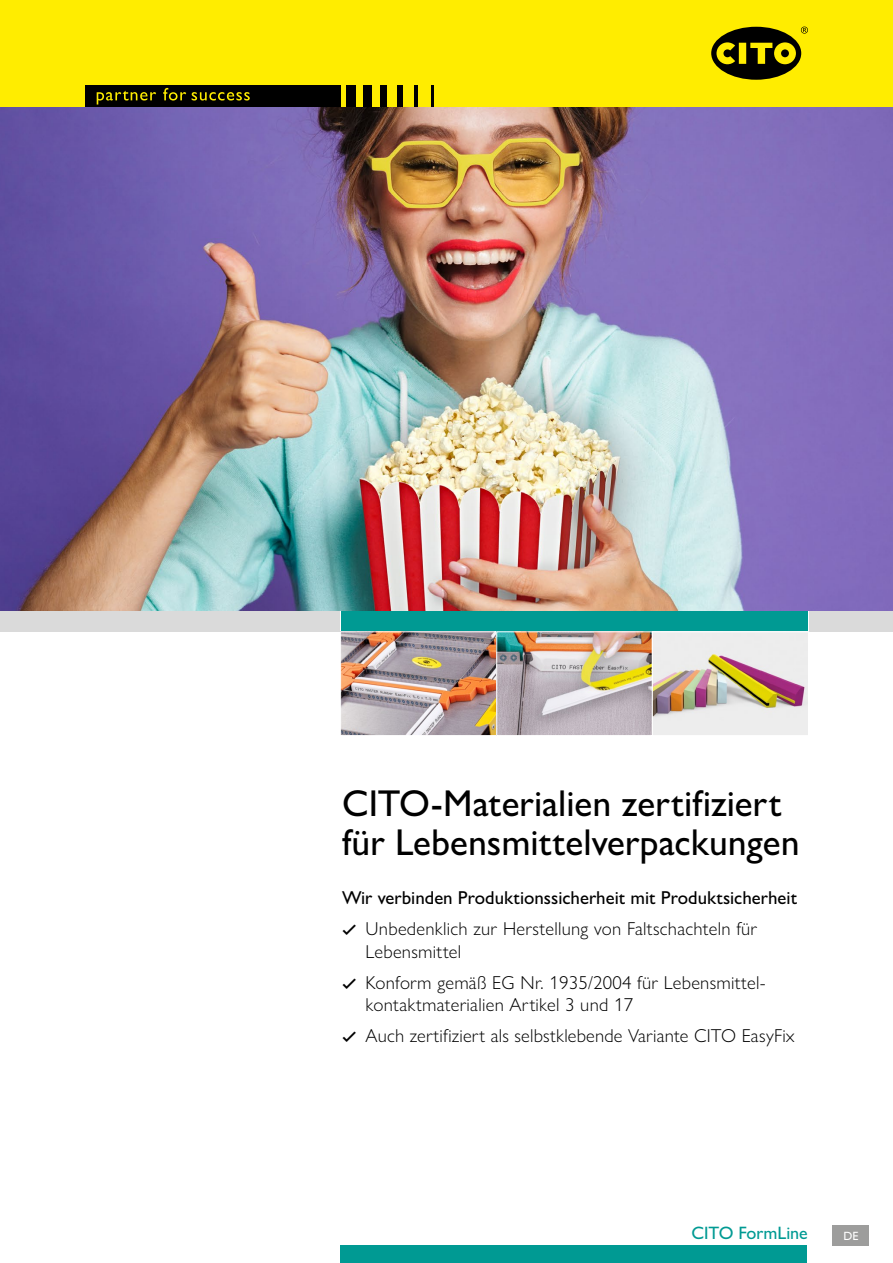
<style>
.page{position:relative;width:893px;height:1263px;background:#fff}
.page>*{position:absolute;margin:0;border:0;box-sizing:border-box;transform-origin:0 0}
.t1{font:500 37.5px/39px "Gill Sans Nova";color:#000}
.t2{font:300 18.75px/22.5px "Gill Sans Nova";letter-spacing:.015em;color:#000}
.t3{font:500 18.75px "Gill Sans Nova";color:#000}
.t4{font:500 18px "Gill Sans Nova";color:#009a93}
.t5{font:500 12px "Gill Sans Nova";color:#fff}
.s1{font-family:"Gujarati";font-weight:400;font-size:15.75px}
</style>
<div class="page">
<div style="left:0;top:0;width:893px;height:106px;background:#ffed00"></div>
<div style="left:85px;top:85px;width:256px;height:21px;background:#000"></div>
<div style="left:346px;top:85px;width:10px;height:21px;background:#000"></div>
<div style="left:380px;top:85px;width:7px;height:21px;background:#000"></div>
<div style="left:397px;top:85px;width:6px;height:21px;background:#000"></div>
<hr style="left:414px;top:85px;width:4px;height:21px;background:#000">
<hr style="left:431px;top:85px;width:2px;height:21px;background:#000">
<div style="left:363px;top:85px;width:9px;height:21px;background:#000"></div>
<svg style="left:97px;top:91px;width:59px;height:14px"></svg>
<svg style="left:163px;top:88px;width:23px;height:13px"></svg>
<svg style="left:192px;top:92px;width:58px;height:9px"></svg>
<svg style="left:711px;top:27px;width:97px;height:53px"></svg>
<div style="left:832px;top:1225px;width:37px;height:20px;background:#9d9d9c"></div>
<div style="left:340px;top:1245px;width:467px;height:18px;background:#009a93"></div>
<div style="left:0;top:611px;width:340px;height:20px;background:#dadada"></div>
<div style="left:341px;top:611px;width:467px;height:20px;background:#009a93"></div>
<div style="left:809px;top:611px;width:84px;height:20px;background:#dadada"></div>
<img style="left:342px;top:633px;width:153px;height:101px">
<div style="left:340px;top:631px;width:157px;height:105px;border:1px solid #fff"></div>
<img style="left:498px;top:633px;width:153px;height:101px">
<div style="left:496px;top:631px;width:157px;height:105px;border:1px solid #fff"></div>
<img style="left:654px;top:633px;width:153px;height:101px">
<div style="left:652px;top:631px;width:157px;height:105px;border:1px solid #fff"></div>
<img style="left:0;top:108px;width:893px;height:502px">
<h1 class="t1" style="left:342px;top:783px;width:459px">CITO-Materialien zertifiziert für Lebensmittelverpackungen</h1>
<p class="t3" style="left:342px;top:886px;width:456px">Wir verbinden Produktionssicherheit mit Produktsicherheit</p>
<p class="t2" style="left:366px;top:917px;width:393px;text-indent:-23px"><span class="s1">✓</span> Unbedenklich zur Herstellung von Faltschachteln für<br>Lebensmittel</p>
<p class="t2" style="left:366px;top:971px;width:402px;text-indent:-23px"><span class="s1">✓</span> Konform gemäß EG Nr. 1935/2004 für Lebensmittel&shy;kontaktmaterialien Artikel 3 und 17</p>
<p class="t2" style="left:342px;top:1024px;width:454px"><span class="s1">✓</span> Auch zertifiziert als selbstklebende Variante CITO EasyFix</p>
<p class="t4" style="left:691px;top:1221px;width:118px">CITO FormLine</p>
<p class="t5" style="left:843px;top:1229px;width:17px">DE</p>
</div>
